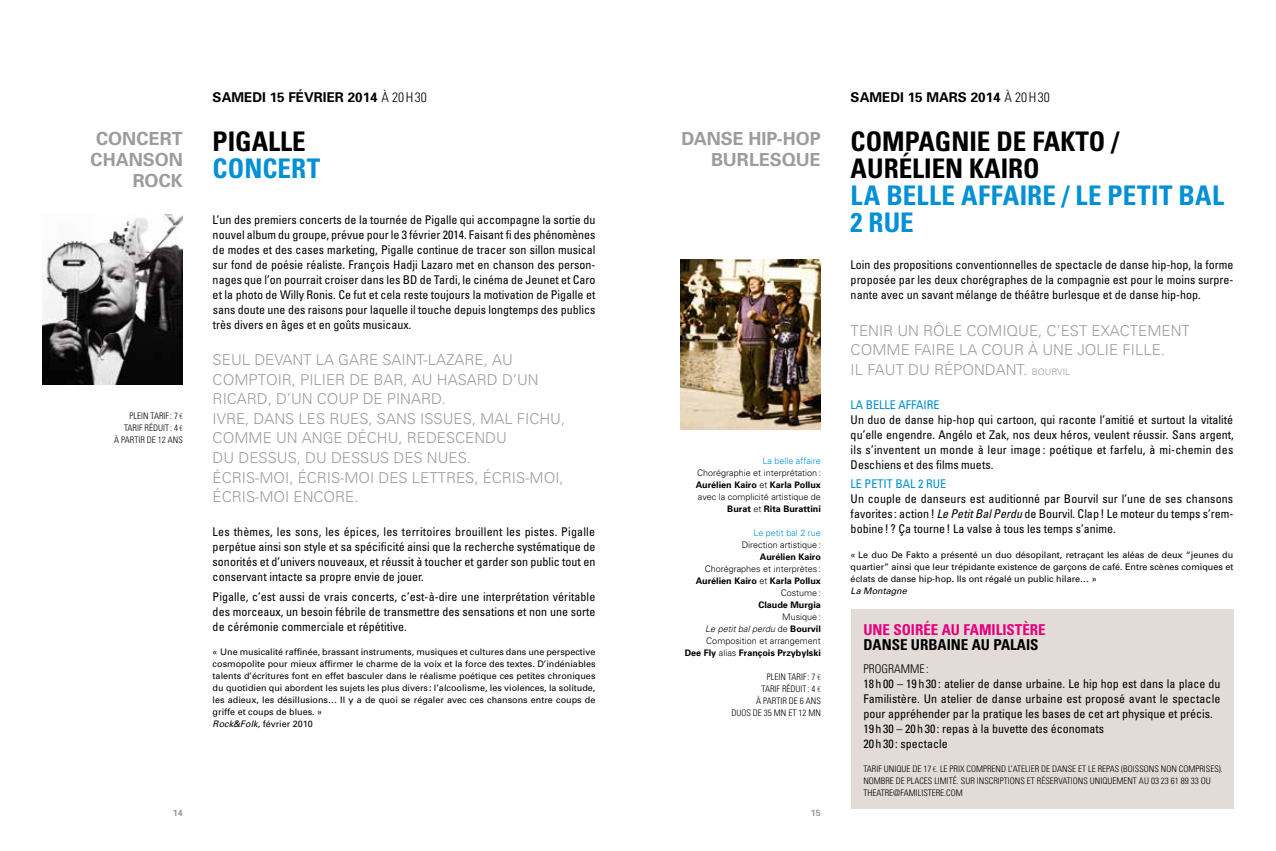
<style>
.page{position:relative;width:1276px;height:851px;background:#fff}
.page>*{position:absolute;margin:0;border:0;box-sizing:border-box;transform-origin:0 0}
.t1{font:700 condensed 27px "Univers";color:#000}
.t2{font:700 condensed 27px "Univers";letter-spacing:.005em;color:#0090d6}
.t3{font:700 18px/21px "Univers";color:#9c9c9d;text-align:right}
.t4{font:300 15px/19.5px "Univers";color:#9c9c9d}
.t5{font:700 condensed 15px "Univers";color:#e5007c}
.t6{font:700 condensed 15px "Univers";color:#000}
.t7{font:700 13.5px "Univers";color:#000}
.t8{font:300 condensed 13.5px "Univers";letter-spacing:.06em;color:#000}
.t9{font:condensed 12px/15px "Univers";color:#000;text-align:justify}
.t10{font:condensed 12px "Univers";color:#0090d6}
.t11{font:300 condensed 12px "Univers";color:#000}
.t12{font:9px/12px "Univers";color:#000}
.t13{font:300 condensed 9px/12px "Univers";color:#000;text-align:right}
.t14{font:300 9px/12px "Univers";color:#000;text-align:right}
.t15{font:300 9px "Univers";color:#0090d6}
.t16{font:700 9px "Univers";color:#000}
.t17{font:italic 9px "Univers";color:#000}
.t18{font:700 9px "Univers";color:#9c9c9d}
.s1{font-weight:700;font-stretch:normal}
.s2{font-family:"Myriad Pro"}
.s3{font-style:italic}
.s4{font-size:9px}
.s5{font-weight:700}
</style>
<div class="page">
<div style="left:850px;top:608px;width:383px;height:200px;background:#e2dbd8"></div>
<img style="left:43px;top:214px;width:140px;height:170px">
<img style="left:680px;top:259px;width:141px;height:170px">
<p class="t7" style="left:213px;top:89px;width:19px">Samedi</p>
<p class="t7" style="left:270px;top:89px;width:28px">15 février</p>
<p class="t8" style="left:348px;top:89px;width:81px"><span class="s1">2014</span> À 20H30</p>
<h2 class="t3" style="left:90px;top:127px;width:94px">CONCERT<br>CHANSON<br>ROCK</h2>
<h1 class="t1" style="left:213px;top:125px;width:14px">PIGALLE</h1>
<h1 class="t2" style="left:213px;top:152px;width:80px">CONCERT</h1>
<p class="t9" style="left:213px;top:212px;width:384px">L’un des premiers concerts de la tournée de Pigalle qui accompagne la sortie du nouvel album du groupe, prévue pour le 3 février 2014. Faisant fi des phénomènes de modes et des cases marketing, Pigalle continue de tracer son sillon musical sur fond de poésie réaliste. François Hadji Lazaro met en chanson des person&shy;nages que l’on pourrait croiser dans les BD de Tardi, le cinéma de Jeunet et Caro et la photo de Willy Ronis. Ce fut et cela reste toujours la motivation de Pigalle et sans doute une des raisons pour laquelle il touche depuis longtemps des publics très divers en âges et en goûts musicaux.</p>
<p class="t4" style="left:213px;top:350px;width:354px">SEUL DEVANT LA GARE SAINT-LAZARE, AU<br>COM PTOIR, PILIER DE BAR, AU HASARD D’UN<br>RICARD, D’UN COUP DE PINARD.<br>IVRE, DANS LES RUES, SANS ISSUES, MAL FICHU,<br>COMM</p>
<p class="t13" style="left:114px;top:409px;width:70px">PLEIN TARIF: 7 <span class="s2">€<br></span>TARIF RÉDUIT : 4 <span class="s2">€<br></span>À PARTIR DE 12 ANS</p>
<p class="t4" style="left:213px;top:428px;width:352px;text-indent:50px">E UN ANGE DÉCHU, REDESCENDU<br>DU DESSUS, DU DESSUS DES NUES.<br>ÉCRIS-MO I, ÉCRIS-MO I DES LETTRES, ÉCRIS-MO I,<br>ÉCRIS-MOI ENCORE.</p>
<p class="t9" style="left:213px;top:524px;width:384px">Les thèmes, les sons, les épices, les territoires brouillent les pistes. Pigalle perpétue ainsi son style et sa spécificité ainsi que la recherche systématique de sonorités et d’univers nouveaux, et réussit à toucher et garder son public tout en conservant intacte sa propre envie de jouer.</p>
<p class="t9" style="left:213px;top:588px;width:384px">Pigalle, c’est aussi de vrais concerts, c’est-à-dire une interprétation véritable des morceaux, un besoin fébrile de transmettre des sensations et non une sorte de cérémonie commerciale et répétitive.</p>
<p class="t12" style="left:213px;top:646px;width:384px">« Une musicalité raffinée, brassant instruments, musiques et cultures dans une perspective cosmopolite pour mieux affirmer le charme de la voix et la force des textes. D’indéniables talents d’écritures font en effet basculer dans le réalisme poétique ces petites chroniques du quotidien qui abordent les sujets les plus divers: l’alcoolisme, les violences, la solitude, les adieux, les désillusions… Il y a de quoi se régaler avec ces chansons entre coups de griffe et coups de blues. »<br><span class="s3">Rock&amp;Folk,</span> février 2010</p>
<p class="t7" style="left:850px;top:89px;width:19px">Samedi</p>
<p class="t7" style="left:907px;top:89px;width:30px">15 mars</p>
<p class="t8" style="left:970px;top:89px;width:81px"><span class="s1">2014</span> À 20H30</p>
<h2 class="t3" style="left:681px;top:127px;width:141px">DANSE HIP-HOP<br>BURLESQUE</h2>
<h1 class="t1" style="left:850px;top:125px;width:32px">COMPAGNIE</h1>
<h1 class="t1" style="left:996px;top:125px;width:51px">DE FAKTO</h1>
<h1 class="t1" style="left:1111px;top:125px;width:9px">/</h1>
<h1 class="t1" style="left:850px;top:152px;width:15px">AURÉLIEN</h1>
<h1 class="t1" style="left:969px;top:152px;width:15px">KAIRO</h1>
<h1 class="t2" style="left:850px;top:179px;width:66px">LA BELLE</h1>
<h1 class="t2" style="left:961px;top:179px;width:15px">AFFAIRE</h1>
<h1 class="t2" style="left:1062px;top:179px;width:60px">/ LE PETIT</h1>
<h1 class="t2" style="left:1178px;top:179px;width:32px">BAL</h1>
<h1 class="t2" style="left:850px;top:206px;width:34px">2 RUE</h1>
<p class="t9" style="left:850px;top:257px;width:384px">Loin des propositions conventionnelles de spectacle de danse hip-hop, la forme proposée par les deux chorégraphes de la compagnie est pour le moins surpre&shy;nante avec un savant mélange de théâtre burlesque et de danse hip-hop.</p>
<p class="t4" style="left:850px;top:320px;width:341px">TENIR UN RÔLE COM IQUE, C’EST EXACTEM ENT<br>COMM</p>
<p class="t4" style="left:850px;top:339px;width:316px;text-indent:50px">E FAIRE LA COUR À UNE JOLIE FILLE.<br>IL FAUT DU RÉ PONDANT. <span class="s4">BOURVIL</span></p>
<p class="t10" style="left:850px;top:397px;width:23px">LA BELLE</p>
<p class="t10" style="left:898px;top:397px;width:25px">AFFAIRE</p>
<p class="t9" style="left:850px;top:411px;width:384px">Un duo de danse hip-hop qui cartoon, qui raconte l’amitié et surtout la vitalité qu’elle engendre. Angélo et Zak, nos deux héros, veulent réussir. Sans argent, ils s’inventent un monde à leur image : poétique et farfelu, à mi-chemin des Deschiens et des films muets.</p>
<p class="t10" style="left:850px;top:476px;width:21px">LE PETIT</p>
<p class="t10" style="left:895px;top:476px;width:8px">BAL</p>
<p class="t10" style="left:918px;top:476px;width:16px">2 RUE</p>
<p class="t9" style="left:850px;top:491px;width:384px">Un couple de danseurs est auditionné par Bourvil sur l’une de ses chansons favorites : action ! <span class="s3">Le Petit Bal Perdu</span> de B ourvil. Clap! Le moteur du temps s’rem&shy;bobine! ? Ça tourne ! La valse à tous les temps s’anime.</p>
<p class="t12" style="left:850px;top:548px;width:384px;text-align:justify">« Le duo De Fakto a présenté un duo désopilant, retraçant les aléas de deux “jeunes du quartier” ainsi que leur trépidante existence de garçons de café. Entre scènes comiques et éclats de danse hip-hop. Ils ont régalé un public hilare… »</p>
<p class="t17" style="left:850px;top:585px;width:58px">La Montagne</p>
<p class="t5" style="left:863px;top:620px;width:10px">UNE</p>
<p class="t5" style="left:893px;top:620px;width:9px">SOIRÉE</p>
<p class="t5" style="left:941px;top:620px;width:31px">AU FAMILISTÈRE</p>
<p class="t6" style="left:863px;top:635px;width:10px">DANSE</p>
<p class="t6" style="left:911px;top:635px;width:36px">URBAINE</p>
<p class="t6" style="left:971px;top:635px;width:30px">AU PALAIS</p>
<p class="t11" style="left:863px;top:661px;width:32px">PROGRAMME</p>
<p class="t11" style="left:926px;top:661px;width:4px">:</p>
<p class="t9" style="left:863px;top:675px;width:359px;text-align:left">18 h00 – 19 h30 : atelier de danse urbaine. Le hip hop est dans la place du Familistère. Un atelier de danse urbaine est proposé avant le spectacle pour appréhender par la pratique les bases de cet art physique et précis.<br>19 h30 – 20 h30 : repas à la buvette des économats<br>20 h30 : spectacle</p>
<p class="t13" style="left:863px;top:762px;width:361px;text-align:left">TARIF UNIQUE DE 17 <span class="s2">€</span>. LE PRIX COMPREND L’ATELIER DE DANSE ET LE REPAS (BOISSONS NON COMPRISES).<br>NOMBRE DE PLACES LIMITÉ. SUR INSCRIPTIONS ET RÉSERVATIONS UNIQUEMENT AU 03 23 61 89 33 OU<br>THEATRE@FAMILISTERE.COM</p>
<p class="t15" style="left:762px;top:455px;width:60px">La belle affaire</p>
<p class="t14" style="left:696px;top:466px;width:127px">Chorégraphie et interprétation:<br><span class="s5">Aurélien Kairo</span> et <span class="s5">Karla Pollux </span>avec la complicité artistique de<br><span class="s5">Burat</span> et <span class="s5">Rita Burattini</span></p>
<p class="t15" style="left:753px;top:527px;width:69px">Le petit bal 2 rue</p>
<p class="t14" style="left:742px;top:538px;width:81px">Direction artistique:</p>
<p class="t16" style="left:760px;top:551px;width:63px">Aurélien Kairo</p>
<p class="t14" style="left:696px;top:562px;width:127px">Chorégraphes et interprètes :<br><span class="s5">Aurélien Kairo</span> et <span class="s5">Karla Pollux<br></span>Costume:</p>
<p class="t16" style="left:758px;top:599px;width:64px">Claude Murgia</p>
<p class="t14" style="left:685px;top:610px;width:138px">M usique:<br><span class="s3">Le petit bal perdu</span> de <span class="s5">Bourvil<br></span>Composition et arrangement<br><span class="s5">Dee Fly</span> alias <span class="s5">François Przybylski</span></p>
<p class="t13" style="left:731px;top:670px;width:91px">PLEIN TARIF: 7 <span class="s2">€<br></span>TARIF RÉDUIT : 4 <span class="s2">€<br></span>À PARTIR DE 6 ANS<br>DUOS DE 35 MN ET 12 MN</p>
<p class="t18" style="left:173px;top:806px;width:12px">14</p>
<p class="t18" style="left:811px;top:806px;width:12px">15</p>
</div>
